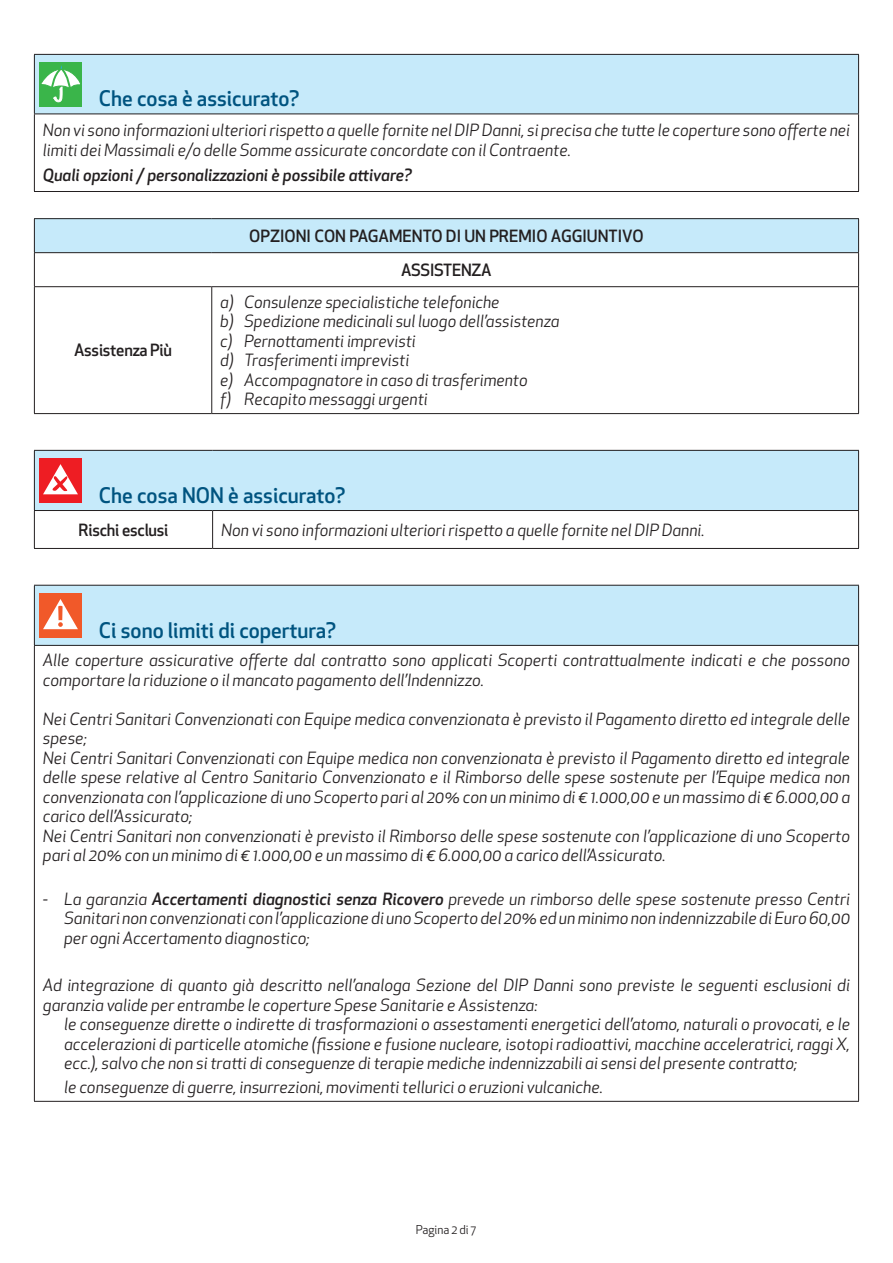
<style>
.page{position:relative;width:893px;height:1263px;background:#fff}
.page>*{position:absolute;margin:0;border:0;box-sizing:border-box;transform-origin:0 0}
.t1{font:500 21px "Apex New";color:#005480}
.t2{font:italic 16.5px/19.5px "Apex New";color:#231f20}
.t3{font:500 16.5px/34px "Apex New";letter-spacing:-.015em;color:#231f20;text-align:center}
.t4{font:italic 500 16.5px "Apex New";color:#231f20}
.t5{font:12px "Apex New";color:#231f20}
.s1{font-weight:500}
</style>
<div class="page">
<div style="left:34px;top:54px;width:825px;height:60px;background:#c6eafa"></div>
<hr style="left:34px;top:54px;width:825px;height:1px;background:#231f20">
<hr style="left:34px;top:55px;width:1px;height:59px;background:#231f20">
<hr style="left:858px;top:55px;width:1px;height:59px;background:#231f20">
<hr style="left:34px;top:114px;width:825px;height:1px;background:#231f20">
<hr style="left:34px;top:114px;width:1px;height:77px;background:#231f20">
<hr style="left:858px;top:114px;width:1px;height:77px;background:#231f20">
<hr style="left:34px;top:191px;width:825px;height:1px;background:#231f20">
<div style="left:39px;top:62px;width:43px;height:44px;background:#3ab54a"></div>
<svg style="left:41px;top:65px;width:39px;height:37px"></svg>
<div style="left:34px;top:219px;width:825px;height:34px;background:#c6eafa"></div>
<hr style="left:34px;top:218px;width:178px;height:1px;background:#231f20">
<hr style="left:34px;top:219px;width:1px;height:33px;background:#231f20">
<hr style="left:212px;top:218px;width:647px;height:1px;background:#231f20">
<hr style="left:858px;top:219px;width:1px;height:33px;background:#231f20">
<hr style="left:34px;top:252px;width:178px;height:1px;background:#231f20">
<hr style="left:34px;top:253px;width:1px;height:33px;background:#231f20">
<hr style="left:212px;top:252px;width:647px;height:1px;background:#231f20">
<hr style="left:858px;top:253px;width:1px;height:33px;background:#231f20">
<hr style="left:34px;top:286px;width:178px;height:1px;background:#231f20">
<hr style="left:34px;top:287px;width:1px;height:126px;background:#231f20">
<hr style="left:212px;top:286px;width:647px;height:1px;background:#231f20">
<hr style="left:211px;top:287px;width:1px;height:126px;background:#231f20">
<hr style="left:858px;top:287px;width:1px;height:126px;background:#231f20">
<hr style="left:34px;top:413px;width:178px;height:1px;background:#231f20">
<hr style="left:212px;top:413px;width:647px;height:1px;background:#231f20">
<div style="left:34px;top:450px;width:825px;height:60px;background:#c6eafa"></div>
<hr style="left:34px;top:450px;width:179px;height:1px;background:#231f20">
<hr style="left:34px;top:451px;width:1px;height:59px;background:#231f20">
<hr style="left:213px;top:450px;width:646px;height:1px;background:#231f20">
<hr style="left:858px;top:451px;width:1px;height:59px;background:#231f20">
<hr style="left:34px;top:510px;width:179px;height:1px;background:#231f20">
<hr style="left:34px;top:511px;width:1px;height:37px;background:#231f20">
<hr style="left:213px;top:510px;width:646px;height:1px;background:#231f20">
<hr style="left:212px;top:511px;width:1px;height:37px;background:#231f20">
<hr style="left:858px;top:511px;width:1px;height:37px;background:#231f20">
<hr style="left:34px;top:548px;width:179px;height:1px;background:#231f20">
<hr style="left:213px;top:548px;width:646px;height:1px;background:#231f20">
<div style="left:39px;top:458px;width:43px;height:45px;background:#ee1d23"></div>
<svg style="left:43px;top:464px;width:35px;height:30px"></svg>
<div style="left:34px;top:585px;width:825px;height:60px;background:#c6eafa"></div>
<hr style="left:34px;top:585px;width:825px;height:1px;background:#231f20">
<hr style="left:34px;top:586px;width:1px;height:59px;background:#231f20">
<hr style="left:858px;top:586px;width:1px;height:59px;background:#231f20">
<hr style="left:34px;top:645px;width:825px;height:1px;background:#231f20">
<hr style="left:34px;top:646px;width:1px;height:455px;background:#231f20">
<hr style="left:858px;top:646px;width:1px;height:455px;background:#231f20">
<hr style="left:34px;top:1101px;width:825px;height:1px;background:#231f20">
<div style="left:39px;top:593px;width:43px;height:45px;background:#f15929"></div>
<svg style="left:43px;top:599px;width:35px;height:30px"></svg>
<p class="t1" style="left:99px;top:85px;width:202px">Che cosa è assicurato?</p>
<p class="t2" style="left:43px;top:121px;width:809px">Non vi sono informazioni ulteriori rispetto a quelle fornite nel DIP Danni, si precisa che tutte le coperture sono offerte nei limiti dei Massimali e/o delle Somme assicurate concordate con il Contraente.</p>
<p class="t4" style="left:43px;top:164px;width:371px">Quali opzioni / personalizzazioni è possibile attivare?</p>
<p class="t3" style="left:74px;top:333px;width:99px">Assistenza Più</p>
<p class="t3" style="left:249px;top:218px;width:396px">OPZIONI CON PAGAMENTO DI UN PREMIO AGGIUNTIVO<br>ASSISTENZA</p>
<p class="t2" style="left:220px;top:292px;width:341px">a) Consulenze specialistiche telefoniche<br>b) Spedizione medicinali sul luogo dell’assistenza c) Pernottamenti imprevisti<br>d) Trasferimenti imprevisti<br>e) Accompagnatore in caso di trasferimento<br>f) Recapito messaggi urgenti</p>
<p class="t1" style="left:99px;top:481px;width:248px">Che cosa NON è assicurato?</p>
<p class="t3" style="left:79px;top:512px;width:91px">Rischi esclusi</p>
<p class="t2" style="left:221px;top:520px;width:485px">Non vi sono informazioni ulteriori rispetto a quelle fornite nel DIP Danni.</p>
<p class="t1" style="left:99px;top:616px;width:239px">Ci sono limiti di copertura?</p>
<p class="t2" style="left:43px;top:650px;width:809px">Alle coperture assicurative offerte dal contratto sono applicati Scoperti contrattualmente indicati e che possono comportare la riduzione o il mancato pagamento dell’Indennizzo.</p>
<p class="t2" style="left:43px;top:709px;width:809px">Nei Centri Sanitari Convenzionati con Equipe medica convenzionata è previsto il Pagamento diretto ed integrale delle spese;<br>Nei Centri Sanitari Convenzionati con Equipe medica non convenzionata è previsto il Pagamento diretto ed integrale delle spese relative al Centro Sanitario Convenzionato e il Rimborso delle spese sostenute per l’Equipe medica non convenzionata con l’applicazione di uno Scoperto pari al 20% con un minimo di € 1.000,00 e un massimo di € 6.000,00 a carico dell’Assicurato;<br>Nei Centri Sanitari non convenzionati è previsto il Rimborso delle spese sostenute con l’applicazione di uno Scoperto pari al 20% con un minimo di € 1.000,00 e un massimo di € 6.000,00 a carico dell’Assicurato.</p>
<p class="t2" style="left:64px;top:889px;width:787px;text-align:justify;text-indent:-21px">- La garanzia <span class="s1">Accertamenti diagnostici senza Ricovero</span> prevede un rimborso delle spese sostenute presso Centri Sanitari non convenzionati con l’applicazione di uno Scoperto del 20% ed un minimo non indennizzabile di Euro 60,00 per ogni Accertamento diagnostico;</p>
<p class="t2" style="left:43px;top:975px;width:809px">Ad integrazione di quanto già descritto nell’analoga Sezione del DIP Danni sono previste le seguenti esclusioni di garanzia valide per entrambe le coperture Spese Sanitarie e Assistenza:</p>
<p class="t2" style="left:64px;top:1014px;width:787px;text-align:justify">le conseguenze dirette o indirette di trasformazioni o assestamenti energetici dell’atomo, naturali o provocati, e le accelerazioni di particelle atomiche (fissione e fusione nucleare, isotopi radioattivi, macchine acceleratrici, raggi X, ecc.), salvo che non si tratti di conseguenze di terapie mediche indennizzabili ai sensi del presente contratto;</p>
<p class="t2" style="left:64px;top:1077px;width:540px">le conseguenze di guerre, insurrezioni, movimenti tellurici o eruzioni vulcaniche.</p>
<p class="t5" style="left:416px;top:1221px;width:62px">Pagina 2 di 7</p>
</div>
